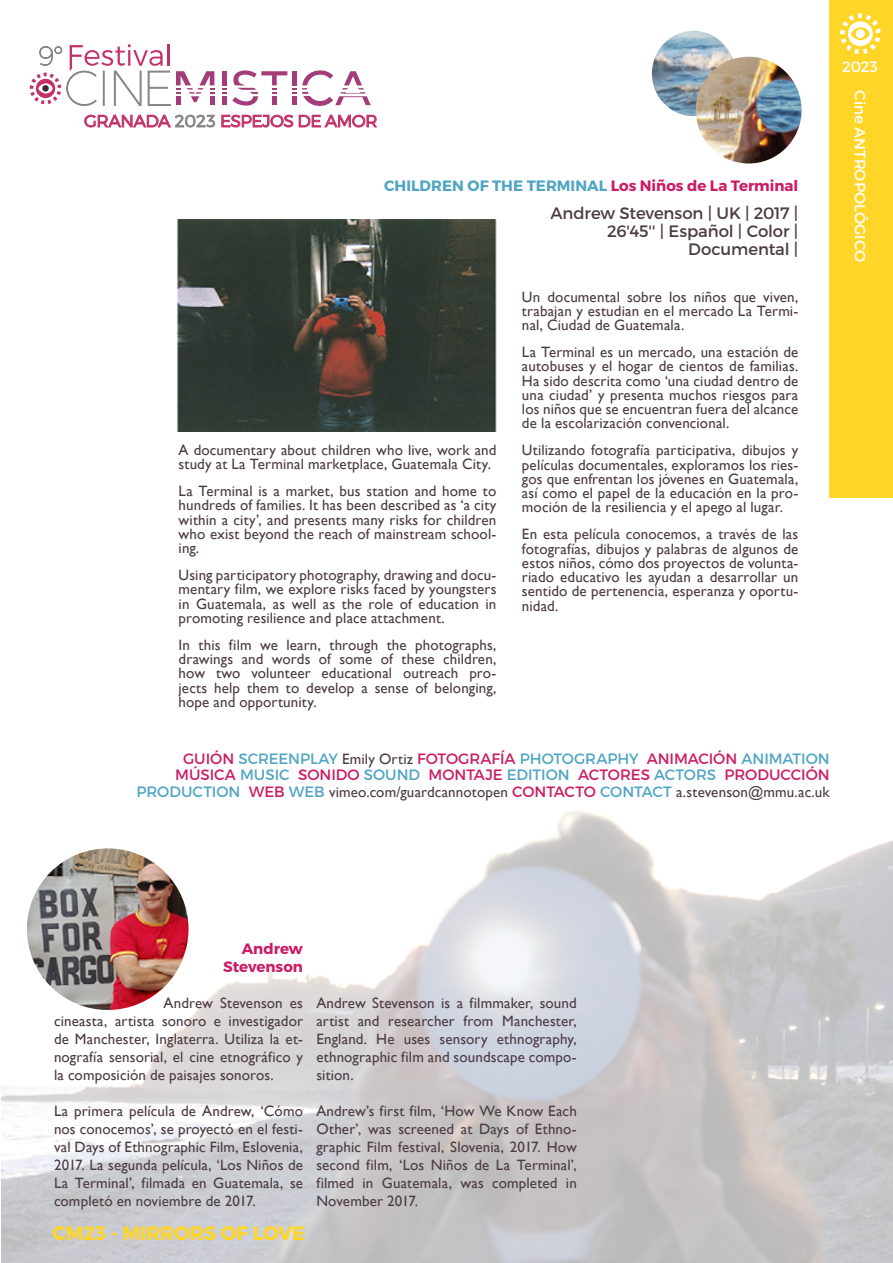
<style>
.page{position:relative;width:893px;height:1263px;background:#fff}
.page>*{position:absolute;margin:0;border:0;box-sizing:border-box;transform-origin:0 0}
.t1{font:700 19.5px "Montserrat";letter-spacing:-.01em;color:#ffd527}
.t2{font:300 16.8px "Montserrat";letter-spacing:-.02em;color:#c2316b}
.t3{font:16.5px/18px "Montserrat";letter-spacing:-.005em;color:#4c3b44;text-align:right}
.t4{font:15px/14.2px "Gill Sans";letter-spacing:.01em;color:#4c3b44;text-align:justify}
.t5{font:15px/16.5px "Montserrat";letter-spacing:-.005em;color:#cb1c64;text-align:center}
.t6{font:700 15px "Montserrat";color:#51a5c3}
.t7{font:15px "Montserrat";letter-spacing:-.005em;color:#fff}
.t8{font:700 15px/18px "Montserrat";color:#cb1c64;text-align:right}
.s1{color:#868686}
.s2{color:#cb1c64}
.s3{color:#51a5c3}
.s4{font-family:"Gill Sans";color:#4c3b44}
.s5{font-family:"Montserrat";color:#51a5c3}
.s6{font-family:"Montserrat";color:#cb1c64}
</style>
<div class="page">
<div style="left:829px;top:0;width:64px;height:497px;background:#ffd527"></div>
<img style="left:652px;top:31px;width:80px;height:85px">
<img style="left:696px;top:57px;width:106px;height:106px">
<svg style="left:840px;top:13px;width:41px;height:41px"></svg>
<div style="left:856px;top:29px;width:9px;height:9px;background:#fff;border-radius:50%"></div>
<svg style="left:222px;top:88px;width:4px;height:17px"></svg>
<hr style="left:222px;top:71px;width:4px;height:14px;background:#a33d7a">
<svg style="left:232px;top:70px;width:139px;height:36px"></svg>
<svg style="left:222px;top:115px;width:71px;height:12px"></svg>
<svg style="left:299px;top:115px;width:78px;height:12px"></svg>
<svg style="left:30px;top:44px;width:184px;height:62px"></svg>
<svg style="left:84px;top:115px;width:131px;height:12px"></svg>
<img style="left:27px;top:848px;width:162px;height:162px;border-radius:81px">
<img style="left:177px;top:219px;width:320px;height:213px">
<p class="t2" style="left:84px;top:111px;width:295px">GRANADA <span class="s1">2023</span> ESPEJOS DE AMOR</p>
<p class="t6" style="left:384px;top:177px;width:416px">CHILDREN OF THE TERMINAL <span class="s2">Los Niños de La Terminal</span></p>
<p class="t3" style="left:550px;top:204px;width:249px">Andrew Stevenson | UK | 2017 |<br>26'45'' | Español | Color |<br>Documental |</p>
<p class="t4" style="left:179px;top:442px;width:319px">A documentary about children who live, work and study at La Terminal marketplace, Guatemala City.</p>
<p class="t4" style="left:179px;top:484px;width:319px">La Terminal is a market, bus station and home to hundreds of families. It has been described as ‘a city within a city’, and presents many risks for children who exist beyond the reach of mainstream school&shy;ing.</p>
<p class="t4" style="left:179px;top:568px;width:319px">Using participatory photography, drawing and docu&shy;mentary film, we explore risks faced by youngsters in Guatemala, as well as the role of education in promoting resilience and place attachment.</p>
<p class="t4" style="left:179px;top:637px;width:319px">In this film we learn, through the photographs, drawings and words of some of these children, how two volunteer educational outreach pro&shy;jects help them to develop a sense of belonging, hope and opportunity.</p>
<p class="t4" style="left:522px;top:289px;width:278px">Un documental sobre los niños que viven, trabajan y estudian en el mercado La Termi&shy;nal, Ciudad de Guatemala.</p>
<p class="t4" style="left:522px;top:345px;width:278px">La Terminal es un mercado, una estación de autobuses y el hogar de cientos de familias.<br>Ha sido descrita como ‘una ciudad dentro de una ciudad’ y presenta muchos riesgos para los niños que se encuentran fuera del alcance de la escolarización convencional.</p>
<p class="t4" style="left:522px;top:443px;width:278px">Utilizando fotografía participativa, dibujos y películas documentales, exploramos los ries&shy;gos que enfrentan los jóvenes en Guatemala, así como el papel de la educación en la pro&shy;moción de la resiliencia y el apego al lugar.</p>
<p class="t4" style="left:522px;top:527px;width:278px">En esta película conocemos, a través de las fotografías, dibujos y palabras de algunos de estos niños, cómo dos proyectos de volunta&shy;riado educativo les ayudan a desarrollar un sentido de pertenencia, esperanza y oportu&shy;nidad.</p>
<p class="t7" style="left:842px;top:58px;width:37px">2023</p>
<p class="t7" style="left:869px;top:90px;width:173px;rotate:90deg">Cine ANTROPOLÓGICO</p>
<p class="t5" style="left:175px;top:750px;width:656px">GUIÓN <span class="s3">SCREENPLAY</span> <span class="s4">Emily Ortiz</span> FOTOGRAFÍA <span class="s3">PHOTOGRAPHY</span> ANIMACIÓN <span class="s3">ANIMATION<br></span>MÚSICA <span class="s3">MUSIC</span> SONIDO <span class="s3">SOUND</span> MONTAJE <span class="s3">EDITION</span> ACTORES <span class="s3">ACTORS</span> PRODUCCIÓN</p>
<p class="t4" style="left:136px;top:784px;width:695px"><span class="s5">PRODUCTION</span> <span class="s6">WEB</span> <span class="s5">WEB</span> vimeo.com/guardcannotopen <span class="s6">CONTACTO</span> <span class="s5">CONTACT</span> a.stevenson@mmu.ac.uk</p>
<p class="t8" style="left:223px;top:940px;width:81px">Andrew<br>Stevenson</p>
<p class="t4" style="left:54px;top:994px;width:251px;line-height:18px;text-indent:109px">Andrew Stevenson es cineasta, artista sonoro e investigador de Manchester, Inglaterra. Utiliza la et&shy;nografía sensorial, el cine etnográfico y la composición de paisajes sonoros.</p>
<p class="t4" style="left:54px;top:1102px;width:251px;line-height:18px">La primera película de Andrew, ‘Cómo nos conocemos’, se proyectó en el festi&shy;val Days of Ethnographic Film, Eslovenia, 2017. La segunda película, ‘Los Niños de La Terminal’, filmada en Guatemala, se completó en noviembre de 2017.</p>
<h1 class="t1" style="left:52px;top:1221px;width:254px">CM23 - MIRRORS OF LOVE</h1>
<p class="t4" style="left:316px;top:994px;width:262px;line-height:18px">Andrew Stevenson is a filmmaker, sound artist and researcher from Manchester, England. He uses sensory ethnography, ethnographic film and soundscape compo&shy;sition.</p>
<p class="t4" style="left:316px;top:1102px;width:262px;line-height:18px">Andrew’s first film, ‘How We Know Each Other’, was screened at Days of Ethno&shy;graphic Film festival, Slovenia, 2017. How second film, ‘Los Niños de La Terminal’, filmed in Guatemala, was completed in November 2017.</p>
</div>
